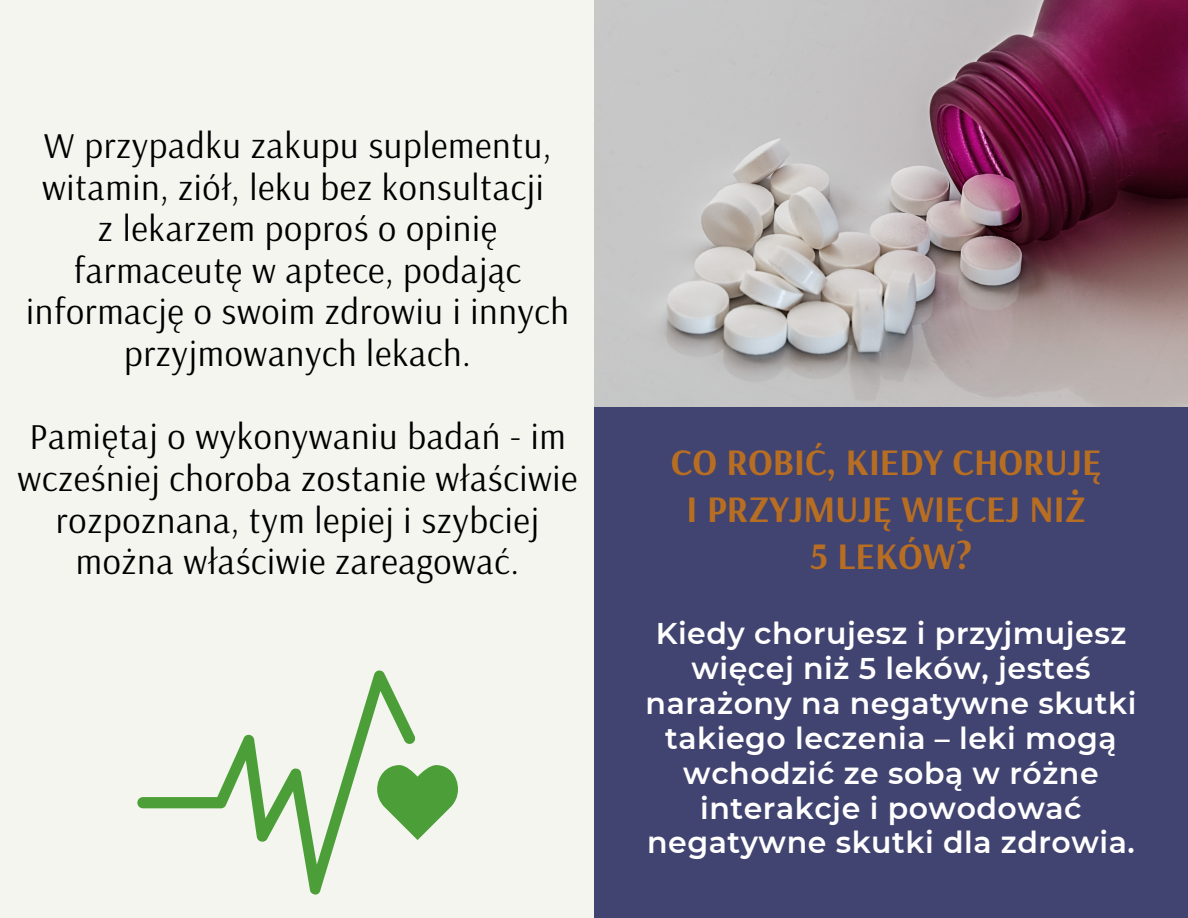
<style>
.page{position:relative;width:1188px;height:918px;background:#f5f5ef}
.page>*{position:absolute;margin:0;border:0;box-sizing:border-box;transform-origin:0 0}
.t1{font:700 37.35px "Arsenal";color:#b76e22}
.t2{font:36.15px/41.7px "Arsenal";letter-spacing:.02em;color:#000;text-align:center}
.t3{font:600 30px/34.8px "Montserrat";letter-spacing:.02em;color:#fff;text-align:center}
</style>
<div class="page">
<svg style="left:416px;top:765px;width:42px;height:75px"></svg>
<svg style="left:137px;top:670px;width:279px;height:225px"></svg>
<div style="left:594px;top:0;width:594px;height:918px;background:#414370"></div>
<img style="left:594px;top:0;width:594px;height:406px">
<p class="t2" style="left:42px;top:124px;width:511px;text-align:left">W przypadku zakupu suplementu, witamin, ziół, leku bez konsultacji</p>
<p class="t2" style="left:26px;top:207px;width:544px">z lekarzem poproś o opinię farmaceutę w aptece, podając informację o swoim zdrowiu i innych przyjmowanych lekach.</p>
<p class="t2" style="left:18px;top:415px;width:561px">Pamiętaj o wykonywaniu badań - im wcześniej choroba zostanie właściwie rozpoznana, tym lepiej i szybciej można właściwie zareagować.</p>
<p class="t1" style="left:671px;top:437px;width:432px">CO ROBIĆ, KIEDY CHORUJĘ</p>
<p class="t1" style="left:687px;top:485px;width:401px">I PRZYJMUJĘ WIĘCEJ NIŻ</p>
<p class="t1" style="left:810px;top:532px;width:164px">5 LEKÓW?</p>
<p class="t3" style="left:646px;top:616px;width:492px">Kiedy chorujesz i przyjmujesz więcej niż 5 leków, jesteś narażony na negatywne skutki takiego leczenia – leki mogą wchodzić ze sobą w różne interakcje i powodować negatywne skutki dla zdrowia.</p>
</div>
